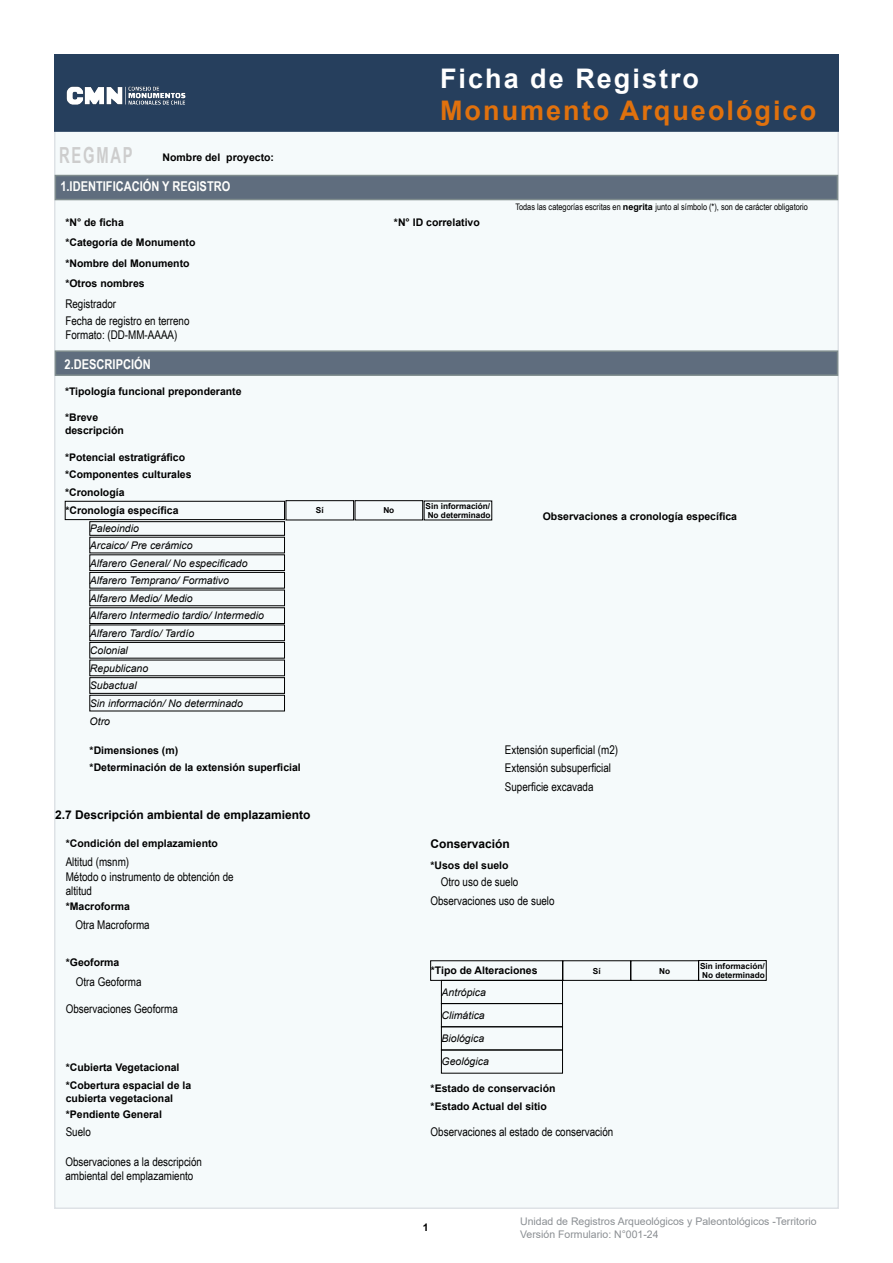
<style>
.page{position:relative;width:893px;height:1263px;background:#fff}
.page>*{position:absolute;margin:0;border:0;box-sizing:border-box;transform-origin:0 0}
.t1{font:700 27px "Arial";letter-spacing:.075em;color:#e0710d}
.t2{font:700 27px "Arial";letter-spacing:.075em;color:#fff}
.t3{font:700 22.2px "Arial Narrow";letter-spacing:.1em;color:#cdcdcd;scale:.81 1}
.t4{font:700 13.5px "Arial Narrow";color:#fffffd}
.t5{font:12px/18.8px "Arial Narrow";color:#000}
.t6{font:700 12px "Arial";color:#000}
.t7{font:700 10.5px/17.4px "Arial";color:#000}
.t8{font:italic 10.5px/17.5px "Arial";color:#000}
.t9{font:10.5px/12.6px "Arial";color:#8b8f93}
.t10{font:9px "Arial Narrow";color:#000}
.t11{font:700 8.25px/9.9px "Arial";color:#000}
.s1{font-family:"Arial";font-weight:700}
</style>
<div class="page">
<div style="left:54px;top:54px;width:785px;height:1155px;background:#f5fafb"></div>
<div style="left:54px;top:54px;width:785px;height:78px;background:#263f5d"></div>
<div style="left:55px;top:175px;width:783px;height:25px;background:#5f6d7e;border:2px solid #7f8c8d"></div>
<div style="left:55px;top:350px;width:783px;height:26px;background:#5f6d7e;border:2px solid #7f8c8d"></div>
<div style="left:65px;top:501px;width:220px;height:19px;border:1px solid #000"></div>
<div style="left:90px;top:521px;width:195px;height:14px;border:1px solid #000"></div>
<div style="left:90px;top:555px;width:195px;height:16px;border:1px solid #000"></div>
<div style="left:90px;top:572px;width:195px;height:16px;border:1px solid #000"></div>
<div style="left:90px;top:608px;width:195px;height:16px;border:1px solid #000"></div>
<div style="left:90px;top:625px;width:195px;height:16px;border:1px solid #000"></div>
<div style="left:90px;top:642px;width:195px;height:16px;border:1px solid #000"></div>
<div style="left:90px;top:677px;width:195px;height:16px;border:1px solid #000"></div>
<div style="left:90px;top:695px;width:195px;height:16px;border:1px solid #000"></div>
<div style="left:286px;top:500px;width:68px;height:20px;border:1px solid #000"></div>
<div style="left:355px;top:500px;width:68px;height:20px;border:1px solid #000"></div>
<div style="left:441px;top:980px;width:122px;height:24px;border:1px solid #000"></div>
<div style="left:441px;top:1003px;width:122px;height:24px;border:1px solid #000"></div>
<div style="left:441px;top:1026px;width:122px;height:24px;border:1px solid #000"></div>
<div style="left:698px;top:960px;width:68px;height:20px;border:1px solid #000"></div>
<img style="left:66px;top:86px;width:120px;height:19px">
<h2 class="t3" style="left:59px;top:138px;width:93px">REGMAP</h2>
<p class="t7" style="left:163px;top:149px;width:113px">Nombre del proyecto:</p>
<p class="t4" style="left:60px;top:176px;width:171px">1.IDENTIFICACIÓN Y REGISTRO</p>
<p class="t7" style="left:65px;top:214px;width:60px">*N° de ficha</p>
<p class="t7" style="left:65px;top:234px;width:132px">*Categoría de Monumento</p>
<p class="t7" style="left:65px;top:275px;width:81px">*Otros nombres</p>
<p class="t5" style="left:65px;top:294px;width:126px;line-height:17.4px">Registrador<br>Fecha de registro en terreno</p>
<p class="t5" style="left:65px;top:325px;width:114px">Formato: (DD-MM-AAAA)</p>
<p class="t7" style="left:65px;top:254px;width:126px">*Nombre del Monumento</p>
<p class="t4" style="left:65px;top:354px;width:88px">2.DESCRIPCIÓN</p>
<p class="t7" style="left:65px;top:382px;width:178px">*Tipología funcional preponderante</p>
<p class="t7" style="left:65px;top:411px;width:60px;line-height:12.6px">*Breve descripción</p>
<p class="t7" style="left:65px;top:449px;width:128px">*Potencial estratigráfico *Componentes culturales *Cronología</p>
<p class="t7" style="left:65px;top:502px;width:115px">*Cronología específica</p>
<p class="t8" style="left:90px;top:520px;width:104px;line-height:16.5px">Paleoindio<br>Arcaico/ Pre cerámico</p>
<p class="t8" style="left:90px;top:554px;width:176px">Alfarero General/ No especificado<br>Alfarero Temprano/ Formativo<br>Alfarero Medio/ Medio<br>Alfarero Intermedio tardio/ Intermedio<br>Alfarero Tardío/ Tardío<br>Colonial<br>Republicano<br>Subactual<br>Sin información/ No determinado<br>Otro</p>
<h1 class="t2" style="left:440px;top:59px;width:260px">Ficha de Registro</h1>
<h1 class="t1" style="left:440px;top:92px;width:378px">Monumento Arqueológico</h1>
<p class="t7" style="left:394px;top:214px;width:87px">*N° ID correlativo</p>
<p class="t10" style="left:515px;top:201px;width:294px">Todas las categorías escritas en <span class="s1">negrita</span> junto al símbolo (*), son de carácter obligatorio</p>
<p class="t11" style="left:316px;top:506px;width:9px">Sí</p>
<p class="t11" style="left:383px;top:506px;width:12px">No</p>
<p class="t11" style="left:426px;top:501px;width:66px">Sin información/<br>No determinado</p>
<p class="t7" style="left:543px;top:507px;width:196px">Observaciones a cronología específica</p>
<p class="t7" style="left:90px;top:741px;width:90px">*Dimensiones (m)</p>
<p class="t5" style="left:505px;top:740px;width:115px">Extensión superficial (m2)</p>
<p class="t7" style="left:90px;top:759px;width:213px">*Determinación de la extensión superficial</p>
<p class="t5" style="left:505px;top:758px;width:108px">Extensión subsuperficial<br>Superficie excavada</p>
<p class="t6" style="left:55px;top:806px;width:257px">2.7 Descripción ambiental de emplazamiento</p>
<p class="t7" style="left:66px;top:835px;width:154px">*Condición del emplazamiento</p>
<p class="t5" style="left:66px;top:852px;width:65px">Altitud (msnm)</p>
<p class="t5" style="left:66px;top:869px;width:169px;line-height:14.4px">Método o instrumento de obtención de altitud</p>
<p class="t7" style="left:66px;top:898px;width:66px">*Macroforma</p>
<p class="t5" style="left:75px;top:915px;width:76px">Otra Macroforma</p>
<p class="t7" style="left:66px;top:953px;width:55px">*Geoforma</p>
<p class="t5" style="left:76px;top:972px;width:67px">Otra Geoforma</p>
<p class="t5" style="left:66px;top:999px;width:114px">Observaciones Geoforma</p>
<p class="t7" style="left:66px;top:1059px;width:115px">*Cubierta Vegetacional</p>
<p class="t7" style="left:66px;top:1079px;width:127px;line-height:12.6px">*Cobertura espacial de la cubierta vegetacional</p>
<p class="t7" style="left:66px;top:1106px;width:98px">*Pendiente General</p>
<p class="t5" style="left:66px;top:1122px;width:27px">Suelo</p>
<p class="t5" style="left:65px;top:1154px;width:138px;line-height:14.4px">Observaciones a la descripción ambiental del emplazamiento</p>
<p class="t6" style="left:430px;top:835px;width:81px">Conservación</p>
<p class="t7" style="left:430px;top:856px;width:80px">*Usos del suelo</p>
<p class="t5" style="left:430px;top:872px;width:126px;text-indent:10px">Otro uso de suelo<br>Observaciones uso de suelo</p>
<p class="t11" style="left:593px;top:966px;width:9px">Sí</p>
<p class="t11" style="left:659px;top:966px;width:12px">No</p>
<p class="t11" style="left:700px;top:961px;width:66px">Sin información/<br>No determinado</p>
<p class="t7" style="left:431px;top:962px;width:108px">*Tipo de Alteraciones</p>
<p class="t8" style="left:442px;top:983px;width:46px">Antrópica</p>
<p class="t8" style="left:442px;top:1007px;width:45px">Climática</p>
<p class="t8" style="left:442px;top:1030px;width:44px">Biológica</p>
<p class="t8" style="left:442px;top:1053px;width:49px">Geológica</p>
<p class="t7" style="left:431px;top:1098px;width:118px">*Estado Actual del sitio</p>
<p class="t7" style="left:431px;top:1080px;width:126px">*Estado de conservación</p>
<p class="t5" style="left:431px;top:1122px;width:184px">Observaciones al estado de conservación</p>
<p class="t7" style="left:423px;top:1219px;width:7px">1</p>
<p class="t9" style="left:520px;top:1215px;width:298px">Unidad de Registros Arqueológicos y Paleontológicos -Territorio<br>Versión Formulario: N°001-24</p>
</div>
